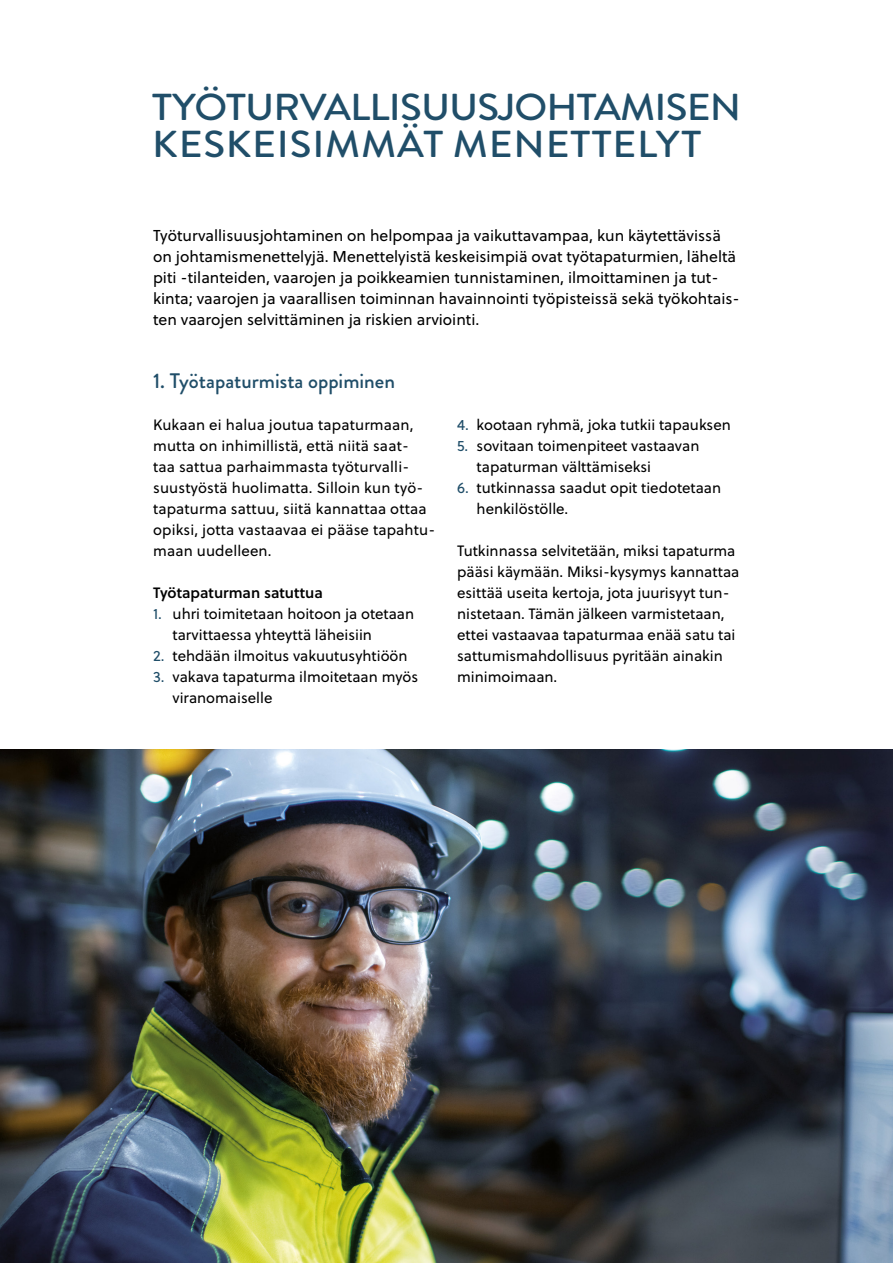
<style>
.page{position:relative;width:893px;height:1263px;background:#fff}
.page>*{position:absolute;margin:0;border:0;box-sizing:border-box;transform-origin:0 0}
.t1{font:500 37.5px/37.5px "Brandon Grotesque";letter-spacing:-.02em;color:#204e69;scale:1.08 1}
.t2{font:500 21px "Brandon Grotesque";color:#204e69}
.Paragraph2_ingressi{font:15.75px/21px "Soleil";color:#000}
.Paragraph4_leipis{font:15px/21px "Soleil";color:#000}
.Paragraph6_Luettelomerkit_numerot{font:15px/21px "Soleil";color:#000}
.Paragraph10_leipis_semibold{font:15px "Soleil Sb";color:#000}
.s1{color:#204e69}
</style>
<div class="page">
<img style="left:0;top:750px;width:893px;height:513px">
<h2 class="t1" style="left:152px;top:89px;width:547px">TYÖTURVALLISUUSJOHTAMISEN<br>KESKEISIMMÄT MENETTELYT</h2>
<p class="Paragraph2_ingressi" style="left:153px;top:224px;width:588px">Työturvallisuusjohtaminen on helpompaa ja vaikuttavampaa, kun käytettävissä on johtamismenettelyjä. Menettelyistä keskeisimpiä ovat työtapaturmien, läheltä piti -tilanteiden, vaarojen ja poikkeamien tunnistaminen, ilmoittaminen ja tut&shy;kinta; vaarojen ja vaarallisen toiminnan havainnointi työpisteissä sekä työkohtais&shy;ten vaarojen selvittäminen ja riskien arviointi.</p>
<h3 class="t2" style="left:153px;top:366px;width:244px">1. Työtapaturmista oppiminen</h3>
<p class="Paragraph4_leipis" style="left:153px;top:413px;width:284px">Kukaan ei halua joutua tapaturmaan, mutta on inhimillistä, että niitä saat-<br>taa sattua parhaimmasta työturvalli&shy;suustyöstä huolimatta. Silloin kun työ&shy;tapaturma sattuu, siitä kannattaa ottaa opiksi, jotta vastaavaa ei pääse tapahtu&shy;maan uudelleen.</p>
<p class="Paragraph10_leipis_semibold" style="left:153px;top:581px;width:171px">Työtapaturman satuttua</p>
<p class="Paragraph6_Luettelomerkit_numerot" style="left:173px;top:602px;width:243px;text-indent:-20px"><span class="s1">1.</span> uhri toimitetaan hoitoon ja otetaan tarvittaessa yhteyttä läheisiin</p>
<p class="Paragraph6_Luettelomerkit_numerot" style="left:153px;top:644px;width:256px"><span class="s1">2.</span> tehdään ilmoitus vakuutusyhtiöön</p>
<p class="Paragraph6_Luettelomerkit_numerot" style="left:173px;top:665px;width:247px;text-indent:-20px"><span class="s1">3.</span> vakava tapaturma ilmoitetaan myös viranomaiselle</p>
<p class="Paragraph6_Luettelomerkit_numerot" style="left:457px;top:413px;width:275px"><span class="s1">4.</span> kootaan ryhmä, joka tutkii tapauksen</p>
<p class="Paragraph6_Luettelomerkit_numerot" style="left:477px;top:434px;width:224px;text-indent:-20px"><span class="s1">5.</span> sovitaan toimenpiteet vastaavan tapaturman välttämiseksi</p>
<p class="Paragraph6_Luettelomerkit_numerot" style="left:477px;top:476px;width:246px;text-indent:-20px"><span class="s1">6.</span> tutkinnassa saadut opit tiedotetaan henkilöstölle.</p>
<p class="Paragraph4_leipis" style="left:457px;top:539px;width:284px">Tutkinnassa selvitetään, miksi tapaturma pääsi käymään. Miksi-kysymys kannattaa esittää useita kertoja, jota juurisyyt tun&shy;nistetaan. Tämän jälkeen varmistetaan, ettei vastaavaa tapaturmaa enää satu tai sattumismahdollisuus pyritään ainakin minimoimaan.</p>
</div>
